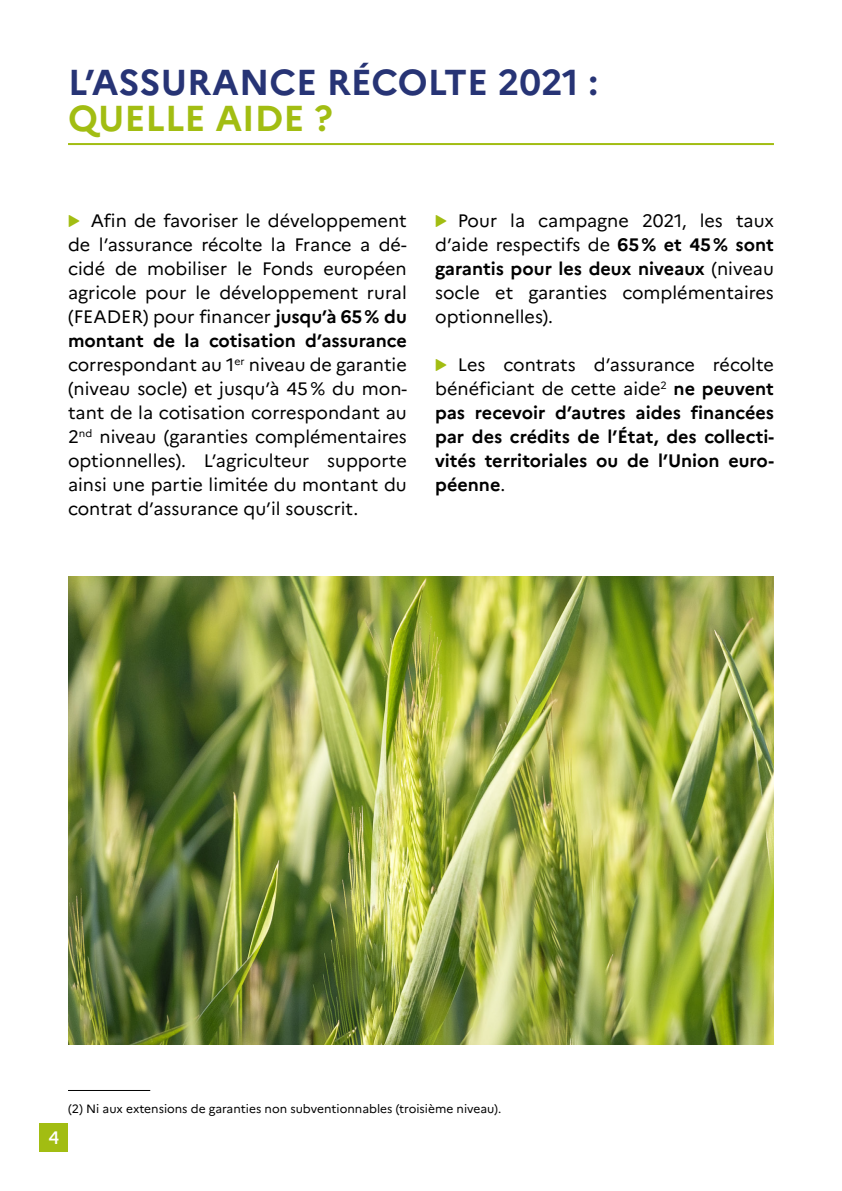
<style>
.page{position:relative;width:842px;height:1191px;background:#fff}
.page>*{position:absolute;margin:0;border:0;box-sizing:border-box;transform-origin:0 0}
.t1{font:700 36px "Marianne";color:#273475}
.t2{font:700 36px "Marianne";color:#a2bd12}
.t3{font:18px/24px "Marianne";color:#000;text-align:justify}
.t4{font:700 18px/24px "Marianne";color:#000;text-align:justify}
.t5{font:500 18px "Marianne";color:#fff}
.t6{font:12px "Marianne";color:#000}
.s1{font-weight:700}
.s2{font-weight:400}
</style>
<div class="page">
<div style="left:40px;top:1123px;width:28px;height:28px;background:#a2bd12"></div>
<hr style="left:68px;top:143px;width:706px;height:2px;background:#a2bd12">
<hr style="left:68px;top:1090px;width:82px;height:1px;background:#000">
<img style="left:68px;top:576px;width:706px;height:468px">
<h1 class="t1" style="left:68px;top:60px;width:532px">L’ASSURANCE RÉCOLTE 2021 :</h1>
<h1 class="t2" style="left:68px;top:96px;width:266px">QUELLE AIDE ?</h1>
<p class="t3" style="left:68px;top:209px;width:341px;text-indent:23px">Afin de favoriser le développement de l’assurance récolte la France a dé&shy;cidé de mobiliser le Fonds européen agricole pour le développement rural (FEADER) pour financer <span class="s1">jusqu’à 65% du montant de la cotisation d’assurance </span>correspondant au 1<sup>er</sup> niveau de garantie (niveau socle) et jusqu’à 45% du mon&shy;tant de la cotisation correspondant au 2<sup>nd</sup> niveau (garanties complémentaires optionnelles). L’agriculteur supporte ainsi une partie limitée du montant du contrat d’assurance qu’il souscrit.</p>
<p class="t3" style="left:435px;top:209px;width:340px;text-indent:23px">Pour la campagne 2021, les taux d’aide respectifs de <span class="s1">65% et 45% sont garantis pour les deux niveaux</span> (niveau socle et garanties complémentaires optionnelles).</p>
<p class="t4" style="left:435px;top:353px;width:340px;text-indent:23px"><span class="s2">Les contrats d’assurance récolte bénéficiant de cette aide</span><sup>2</sup> ne peuvent pas recevoir d’autres aides financées par des crédits de l’État, des collecti&shy;vités territoriales ou de l’Union euro&shy;péenne<span class="s2">.</span></p>
<p class="t5" style="left:48px;top:1126px;width:12px">4</p>
<p class="t6" style="left:68px;top:1101px;width:435px">(2) Ni aux extensions de garanties non subventionnables (troisième niveau).</p>
</div>
